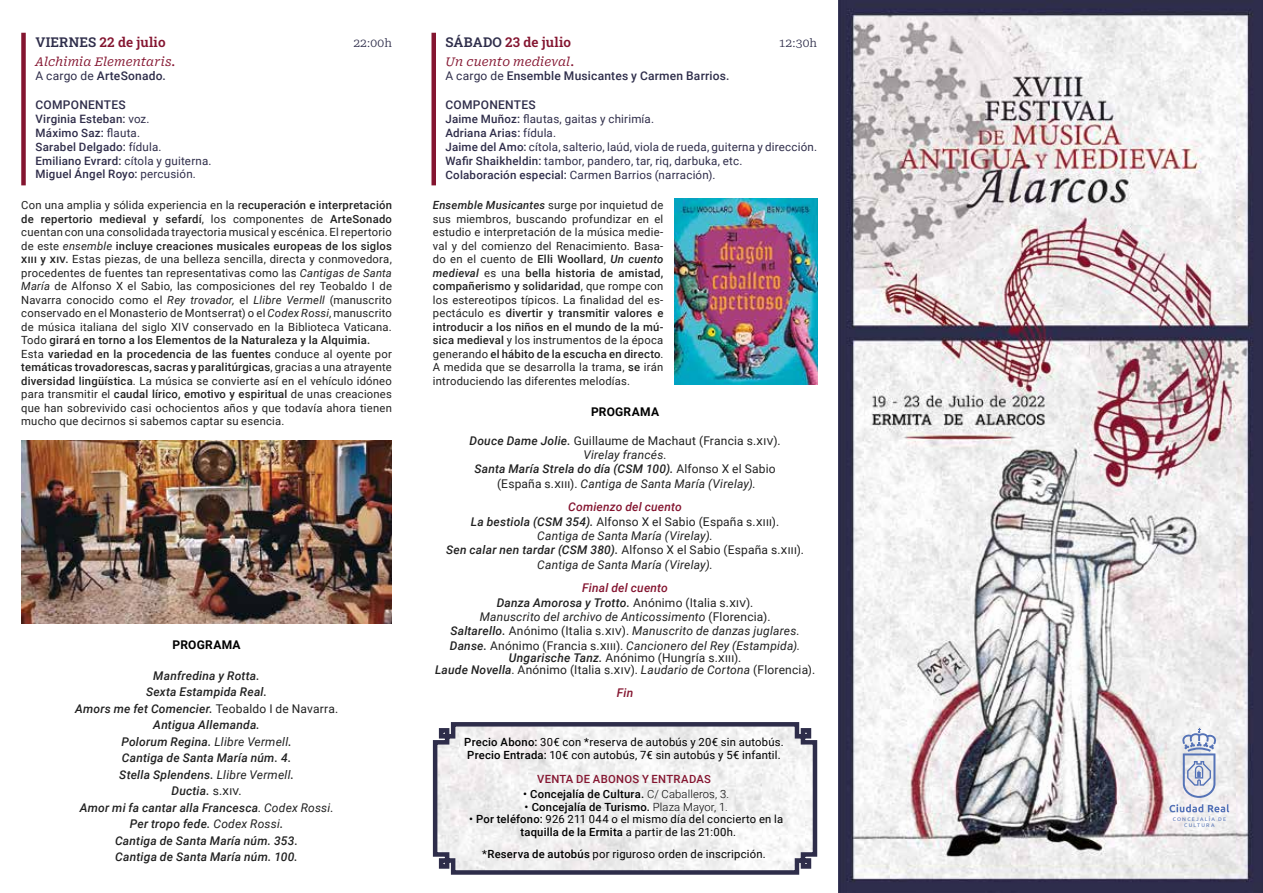
<style>
.page{position:relative;width:1263px;height:893px;background:#fff}
.page>*{position:absolute;margin:0;border:0;box-sizing:border-box;transform-origin:0 0}
.t1{font:13.5px "Roboto Slab";letter-spacing:.01em;color:#841530}
.t2{font:12px/14.4px "Roboto";letter-spacing:.015em;color:#212121;text-align:center}
.t3{font:italic 500 12px/16.5px "Roboto";letter-spacing:.02em;color:#212121;text-align:center}
.t4{font:italic 12px/14.4px "Roboto";letter-spacing:.015em;color:#212121;text-align:center}
.t5{font:500 12px "Roboto";letter-spacing:.015em;color:#2e2d4a}
.t6{font:italic 12px "Roboto Serif 20 pt";color:#841530}
.t7{font:500 12px "Roboto";letter-spacing:.025em;color:#2f2d4a}
.t8{font:700 12px "Roboto";letter-spacing:.025em;color:#000}
.t9{font:12px "Roboto Serif 20 pt";letter-spacing:.015em;color:#2e2d4a}
.t10{font:italic 500 12px "Roboto";color:#841530}
.t11{font:11.55px/13.8px "Roboto";letter-spacing:.015em;color:#2f2d4a}
.t12{font:500 11.55px/13.8px "Roboto";letter-spacing:.02em;color:#2f2d4a}
.t13{font:11.25px/13.5px "Roboto";letter-spacing:.02em;color:#212121}
.t14{font:11.25px/12.8px "Roboto";letter-spacing:.02em;color:#000}
.t15{font:500 11.25px "Roboto";letter-spacing:.02em;color:#000}
.t16{font:500 11.25px "Roboto";letter-spacing:.025em;color:#841530}
.t17{font:5.25px/6.3px "Ubuntu";letter-spacing:.235em;color:#5573b7;text-align:center}
.s1{color:#2e2d4a}
.s2{font-weight:400}
.s3{font-weight:500}
.s4{font-style:italic}
.s5{font-weight:400;font-style:normal}
.s6{font-weight:500;font-style:italic}
.s7{font-weight:500;font-style:italic;color:#841530}
.s8{font-weight:500;color:#841530}
.s9{font-style:normal}
.s10{font-weight:300}
</style>
<div class="page">
<img style="left:838px;top:0;width:425px;height:893px">
<div style="left:431px;top:33px;width:5px;height:152px;background:#841530"></div>
<div style="left:21px;top:33px;width:5px;height:152px;background:#841530"></div>
<img style="left:21px;top:441px;width:371px;height:182px">
<svg style="left:1169px;top:804px;width:60px;height:8px"></svg>
<svg style="left:1181px;top:728px;width:36px;height:70px"></svg>
<svg style="left:432px;top:722px;width:386px;height:153px"></svg>
<img style="left:674px;top:199px;width:143px;height:186px">
<p class="t1" style="left:35px;top:33px;width:132px"><span class="s1">VIERNES</span> 22 de julio</p>
<p class="t6" style="left:35px;top:52px;width:142px">Alchimia Elementaris.</p>
<p class="t5" style="left:35px;top:68px;width:132px"><span class="s2">A cargo de</span> ArteSonado.</p>
<p class="t7" style="left:35px;top:96px;width:92px">COMPONENTES</p>
<p class="t12" style="left:35px;top:112px;width:178px">Virginia Esteban: <span class="s2">voz.<br></span>Máximo Saz: <span class="s2">flauta.<br></span>Sarabel Delgado: <span class="s2">fídula.<br></span>Emiliano Evrard: <span class="s2">cítola y guiterna.<br></span>Miguel Ángel Royo: <span class="s2">percusión.</span></p>
<p class="t13" style="left:21px;top:198px;width:372px">Con una amplia y sólida experiencia en la r<span class="s3">ecuperación e interpretación de repertorio medieval y sefardí</span>, los componentes de <span class="s3">ArteSonado </span>cuentan con una consolidada trayectoria musical y escénica. El repertorio de este <span class="s4">ensemble</span> <span class="s3">incluye creaciones musicales europeas de los siglos xiii y xiv.</span> Estas piezas, de una belleza sencilla, directa y conmovedora, procedentes de fuentes tan representativas como las <span class="s4">Cantigas de Santa María</span> de Alfonso X el Sabio, las composiciones del rey Teobaldo I de Navarra conocido como el <span class="s4">Rey trovador,</span> el <span class="s4">Llibre Vermell</span> (manuscrito conservado en el Monasterio de Montserrat) o el <span class="s4">Codex Rossi</span>, manuscrito de música italiana del siglo XIV conservado en la Biblioteca Vaticana.<br>Todo <span class="s3">girará en torno a los Elementos de la Naturaleza y la Alquimia.<br></span>Esta <span class="s3">variedad en la procedencia de las fuentes</span> conduce al oyente por <span class="s3">temáticas trovadorescas, sacras y paralitúrgicas</span>, gracias a una atrayente <span class="s3">diversidad lingüística</span>. La música se convierte así en el vehículo idóneo para transmitir el <span class="s3">caudal lírico, emotivo y espiritual</span> de unas creaciones que han sobrevivido casi ochocientos años y que todavía ahora tienen mucho que decirnos si sabemos captar su esencia.</p>
<p class="t9" style="left:353px;top:33px;width:40px">22:00h</p>
<p class="t8" style="left:173px;top:636px;width:70px">PROGRAMA</p>
<p class="t3" style="left:75px;top:667px;width:265px">Manfredina y Rotta.<br>Sexta Estampida Real.<br>Amors me fet Comencier. <span class="s5">Teobaldo I de Navarra.<br></span>Antigua Allemanda.<br>Polorum Regina. <span class="s2">Llibre Vermell</span>.<br>Cantiga de Santa María núm. 4.<br>Stella Splendens. <span class="s2">Llibre Vermell</span>.<br>Ductia. <span class="s5">s.xiv.<br></span>Amor mi fa cantar alla Francesca<span class="s5">.</span> <span class="s2">Codex Rossi</span><span class="s5">.<br></span>Per tropo fede. <span class="s2">Codex Rossi</span>.<br>Cantiga de Santa María núm. 353.<br>Cantiga de Santa María núm. 100.</p>
<p class="t1" style="left:445px;top:33px;width:127px"><span class="s1">SÁBADO</span> 23 de julio</p>
<p class="t6" style="left:445px;top:52px;width:131px">Un cuento medieval.</p>
<p class="t5" style="left:445px;top:68px;width:285px"><span class="s2">A cargo de</span> Ensemble Musicantes y Carmen Barrios.</p>
<p class="t7" style="left:445px;top:97px;width:92px">COMPONENTES</p>
<p class="t11" style="left:445px;top:112px;width:373px"><span class="s3">Jaime Muñoz:</span> flautas, gaitas y chirimía.<br><span class="s3">Adriana Arias:</span> fídula.<br><span class="s3">Jaime del Amo:</span> cítola, salterio, laúd, viola de rueda, guiterna y dirección.<br><span class="s3">Wafir Shaikheldin:</span> tambor, pandero, tar, riq, darbuka, etc.<br><span class="s3">Colaboración especial:</span> Carmen Barrios (narración).</p>
<p class="t13" style="left:433px;top:198px;width:232px;text-align:justify"><span class="s6">Ensemble Musicantes</span> surge por inquietud de sus miembros, buscando profundizar en el estudio e interpretación de la música medie&shy;val y del comienzo del Renacimiento. Basa&shy;do en el cuento de <span class="s3">Elli Woollard</span>, <span class="s6">Un cuento medieval</span> es una <span class="s3">bella historia de amistad, compañerismo y solidaridad</span>, que rompe con los estereotipos típicos. La finalidad del es&shy;pectáculo es <span class="s3">divertir y transmitir valores e introducir a los niños en el mundo de la mú&shy;sica medieval</span> y los instrumentos de la época generando <span class="s3">el hábito de la escucha en directo</span>.<br>A medida que se desarrolla la trama, <span class="s3">se</span> irán introduciendo las diferentes melodías.</p>
<p class="t8" style="left:591px;top:403px;width:70px">PROGRAMA</p>
<p class="t2" style="left:469px;top:433px;width:313px"><span class="s6">Douce Dame Jolie.</span> Guillaume de Machaut (Francia s.xiv).<br><span class="s4">Virelay francés.<br></span><span class="s6">Santa María Strela do día (CSM 100).</span> Alfonso X el Sabio (España s.xiii). <span class="s4">Cantiga de Santa María (Virelay).</span></p>
<p class="t2" style="left:446px;top:499px;width:359px"><span class="s7">Comienzo del cuento<br></span><span class="s6">La bestiola (CSM 354).</span> Alfonso X el Sabio (España s.xiii).<br><span class="s4">Cantiga de Santa María (Virelay).<br></span><span class="s6">Sen calar nen tardar (CSM 380).</span> Alfonso X el Sabio (España s.xiii).<br><span class="s4">Cantiga de Santa María (Virelay).</span></p>
<p class="t4" style="left:450px;top:580px;width:352px"><span class="s8">Final del cuento<br></span><span class="s3">Danza Amorosa y Trotto.</span> <span class="s9">Anónimo (Italia s.xiv).<br></span>Manuscrito del archivo de Anticossimento <span class="s9">(Florencia).<br></span><span class="s3">Saltarello.</span> <span class="s9">Anónimo (Italia s.xiv).</span> Manuscrito de danzas juglares.<br><span class="s3">Danse.</span> <span class="s9">Anónimo (Francia s.xiii).</span> Cancionero del Rey (Estampida).</p>
<p class="t2" style="left:435px;top:651px;width:382px;line-height:12px"><span class="s6">Ungarische Tanz.</span> Anónimo (Hungría s.xiii).<br><span class="s6">Laude Novella</span>. Anónimo (Italia s.xiv). <span class="s4">Laudario de Cortona</span> (Florencia).</p>
<p class="t10" style="left:617px;top:685px;width:18px">Fin</p>
<p class="t9" style="left:779px;top:33px;width:40px">12:30h</p>
<p class="t14" style="left:464px;top:735px;width:321px"><span class="s3">Precio Abono:</span> 30€ con *reserva de autobús y 20€ sin autobús.<br><span class="s3">Precio Entrada:</span> 10€ con autobús, 7€ sin autobús y 5€ infantil.</p>
<p class="t16" style="left:537px;top:771px;width:175px">VENTA DE ABONOS Y ENTRADAS</p>
<p class="t15" style="left:523px;top:786px;width:208px">• Concejalía de Cultura. <span class="s10">C/ Caballeros, 3.</span></p>
<p class="t15" style="left:525px;top:799px;width:205px">• Concejalía de Turismo. <span class="s10">Plaza Mayor, 1.</span></p>
<p class="t14" style="left:469px;top:812px;width:316px;text-align:center"><span class="s3">• Por teléfono:</span> 926 211 044 o el mismo día del concierto en la <span class="s3">taquilla de la Ermita</span> a partir de las 21:00h.</p>
<p class="t14" style="left:482px;top:847px;width:285px">*<span class="s3">Reserva de autobús</span> por riguroso orden de inscripción.</p>
<p class="t17" style="left:1173px;top:816px;width:55px">CONCEJALÍA DE<br>CULTURA</p>
</div>
